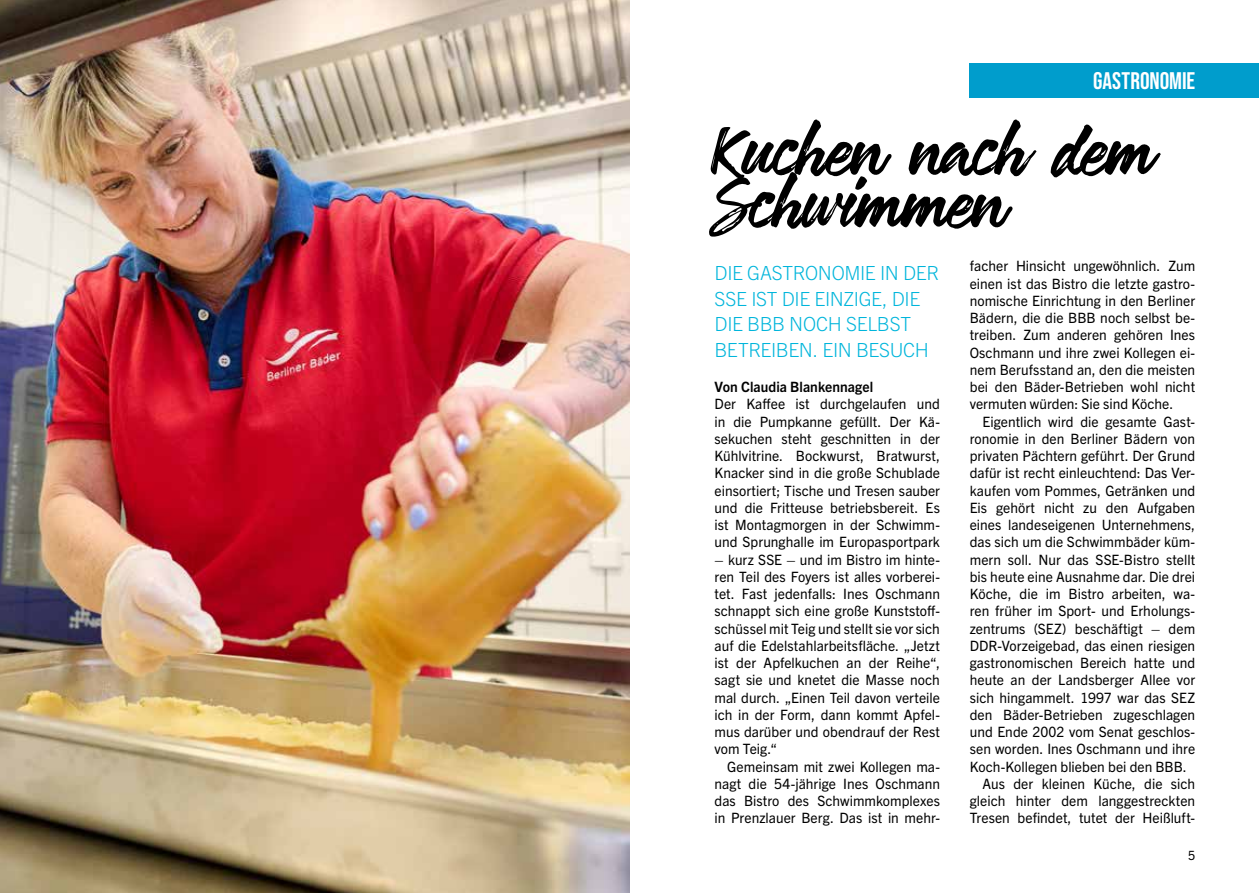
<style>
.page{position:relative;width:1259px;height:893px;background:#fff}
.page>*{position:absolute;margin:0;border:0;box-sizing:border-box;transform-origin:0 0}
.t1{font:69px/52.5px "Robusta";color:#000}
.t2{font:24px "Bebas Neue";letter-spacing:-.005em;color:#fff}
.t3{font:300 19.5px/25.5px "Trade Gothic Next LT Pro";letter-spacing:-.015em;color:#00b5db}
.t4{font:14.25px/17.2px "Trade Gothic Next LT Pro";letter-spacing:.005em;color:#000;text-align:justify}
.t5{font:700 14.25px "Trade Gothic Next LT Pro";letter-spacing:.005em;color:#000}
.t6{font:12.75px "Trade Gothic Next LT Pro";color:#000}
</style>
<div class="page">
<img style="left:0;top:0;width:629px;height:893px">
<div style="left:969px;top:64px;width:290px;height:34px;background:#009dcc"></div>
<h2 class="t2" style="left:1093px;top:67px;width:104px">GASTRONOMIE</h2>
<h1 class="t1" style="left:710px;top:130px;width:443px">Kuchen nach dem<br>Schwimmen</h1>
<h3 class="t3" style="left:714px;top:259px;width:226px">DIE GASTRONOMIE IN DER<br>SSE IST DIE EINZIGE, DIE<br>DIE BBB NOCH SELBST<br>BETREIBEN. EIN BESUCH</h3>
<p class="t5" style="left:714px;top:377px;width:160px">Von Claudia Blankennagel</p>
<p class="t4" style="left:714px;top:395px;width:227px">Der Kaffee ist durchgelaufen und in die Pumpkanne gefüllt. Der Kä&shy;sekuchen steht geschnitten in der Kühlvitrine. Bockwurst, Bratwurst, Knacker sind in die große Schublade einsortiert; Tische und Tresen sauber und die Fritteuse betriebsbereit. Es ist Montagmorgen in der Schwimm&shy;und Sprunghalle im Europasportpark</p>
<p class="t4" style="left:714px;top:550px;width:227px">– kurz SSE – und im Bistro im hinte&shy;ren Teil des Foyers ist alles vorberei&shy;tet. Fast jedenfalls: Ines Oschmann schnappt sich eine große Kunststoff&shy;schüssel mit Teig und stellt sie vor sich auf die Edelstahlarbeitsfläche. „Jetzt ist der Apfelkuchen an der Reihe“, sagt sie und knetet die Masse noch mal durch. „Einen Teil davon verteile ich in der Form, dann kommt Apfel&shy;mus darüber und obendrauf der Rest vom Teig.“</p>
<p class="t4" style="left:714px;top:757px;width:227px;text-indent:13px">Gemeinsam mit zwei Kollegen ma&shy;nagt die 54-jährige Ines Oschmann das Bistro des Schwimmkomplexes in Prenzlauer Berg. Das ist in mehr-</p>
<p class="t4" style="left:969px;top:257px;width:227px">facher Hinsicht ungewöhnlich. Zum einen ist das Bistro die letzte gastro&shy;nomische Einrichtung in den Berliner Bädern, die die BBB noch selbst be&shy;treiben. Zum anderen gehören Ines Oschmann und ihre zwei Kollegen ei&shy;nem Berufsstand an, den die meisten bei den Bäder-Betrieben wohl nicht vermuten würden: Sie sind Köche.</p>
<p class="t4" style="left:982px;top:412px;width:214px">Eigentlich wird die gesamte Gast-</p>
<p class="t4" style="left:969px;top:429px;width:227px">ronomie in den Berliner Bädern von</p>
<p class="t4" style="left:969px;top:446px;width:227px">privaten Pächtern geführt. Der Grund</p>
<p class="t4" style="left:969px;top:464px;width:227px">dafür ist recht einleuchtend: Das Ver-</p>
<p class="t4" style="left:969px;top:481px;width:227px">kaufen vom Pommes, Getränken und</p>
<p class="t4" style="left:969px;top:498px;width:227px">Eis gehört nicht zu den Aufgaben</p>
<p class="t4" style="left:969px;top:515px;width:227px">eines landeseigenen Unternehmens,</p>
<p class="t4" style="left:969px;top:533px;width:227px">das sich um die Schwimmbäder küm-</p>
<p class="t4" style="left:969px;top:550px;width:227px">mern soll. Nur das SSE-Bistro stellt</p>
<p class="t4" style="left:969px;top:567px;width:227px">bis heute eine Ausnahme dar. Die drei</p>
<p class="t4" style="left:969px;top:584px;width:227px">Köche, die im Bistro arbeiten, wa-</p>
<p class="t4" style="left:969px;top:602px;width:227px">ren früher im Sport- und Erholungs-</p>
<p class="t4" style="left:969px;top:619px;width:227px">zentrums (SEZ) beschäftigt – dem</p>
<p class="t4" style="left:969px;top:636px;width:227px">DDR-Vorzeigebad, das einen riesigen</p>
<p class="t4" style="left:969px;top:653px;width:227px">gastronomischen Bereich hatte und</p>
<p class="t4" style="left:969px;top:671px;width:227px">heute an der Landsberger Allee vor</p>
<p class="t4" style="left:969px;top:688px;width:227px">sich hingammelt. 1997 war das SEZ</p>
<p class="t4" style="left:969px;top:705px;width:227px">den Bäder-Betrieben zugeschlagen</p>
<p class="t4" style="left:969px;top:722px;width:227px">und Ende 2002 vom Senat geschlos-</p>
<p class="t4" style="left:969px;top:740px;width:227px">sen worden. Ines Oschmann und ihre</p>
<p class="t4" style="left:969px;top:757px;width:218px">Koch-Kollegen blieben bei den BBB.</p>
<p class="t4" style="left:982px;top:774px;width:214px">Aus der kleinen Küche, die sich</p>
<p class="t4" style="left:969px;top:791px;width:227px">gleich hinter dem langgestreckten</p>
<p class="t4" style="left:969px;top:809px;width:227px">Tresen befindet, tutet der Heißluft-</p>
<p class="t6" style="left:1188px;top:847px;width:9px">5</p>
</div>
